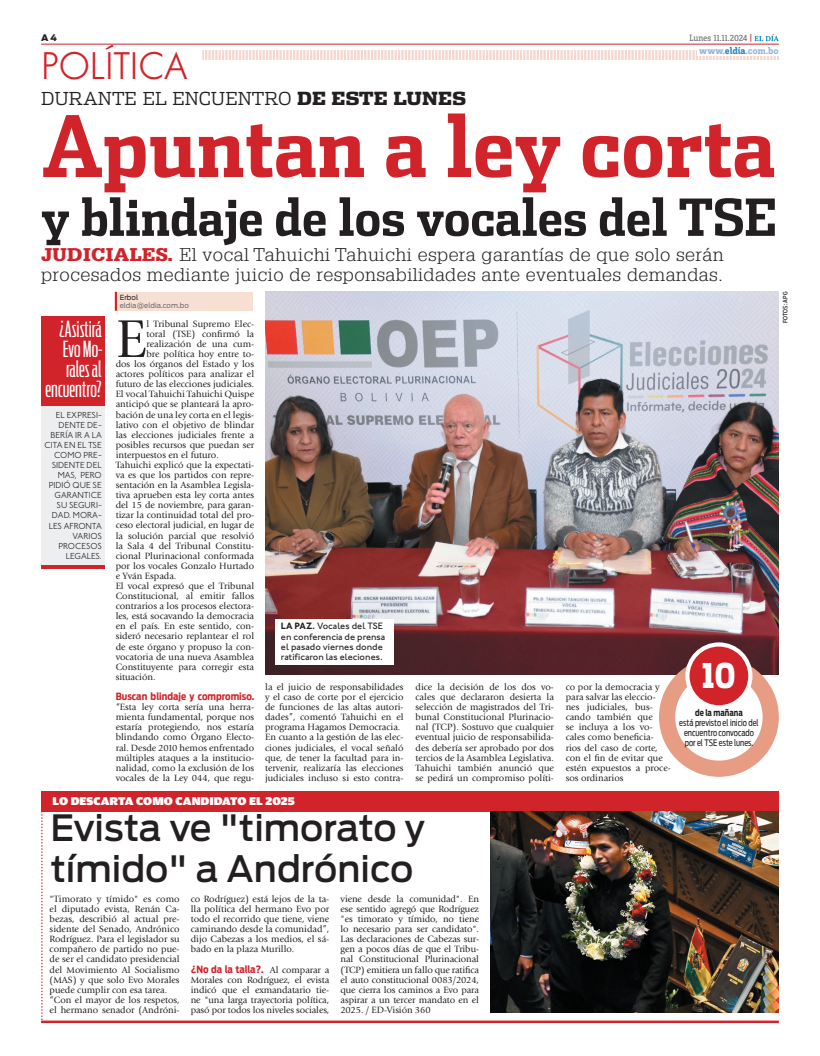
<style>
.page{position:relative;width:820px;height:1056px;background:#fff}
.page>*{position:absolute;margin:0;border:0;box-sizing:border-box;transform-origin:0 0}
.t1{font:700 84px "Dispatch Cond";color:#d1232a}
.t2{font:55.4px "Giovanni";color:#231f20}
.t3{font:700 51px "Dispatch Cond";letter-spacing:-.005em;color:#231f20}
.t4{font:500 36px/40.4px "Antenna";color:#231f20}
.t5{font:35px "Cg Futura Maxi Lt";color:#d1232a}
.t6{font:900 34px "Dispatch";color:#fff;scale:.8 1}
.t7{font:300 22px/20.2px "Antenna Comp";color:#fff;text-align:right;scale:1.23 1}
.t8{font:300 18px/20.2px "Glypha";letter-spacing:.02em;color:#231f20;scale:1.1 1}
.t9{font:300 18px "Dispatch";color:#231f20}
.t10{font:900 12px "Amplitude Wide";color:#fff}
.t11{font:700 10px "Antenna Cond";color:#d1232a}
.t12{font:700 10px "Zine Slab Dis";color:#95b5de}
.t13{font:9.5px/10.1px "Giovanni";color:#231f20;text-align:justify}
.t14{font:500 9.5px/10.1px "Johnston ITC";color:#231f20}
.t15{font:9.5px "Zine Slab Dis";color:#6c6d70}
.t16{font:300 9px/10.1px "Johnston ITC";color:#231f20;text-align:right}
.t17{font:9px/10px "Antenna Cond";color:#231f20;text-align:center;scale:.9 1}
.t18{font:900 9px "Antenna";color:#231f20}
.t19{font:7px/8px "Antenna";color:#6c6d70}
.t20{font:500 6px "Antenna Cond";letter-spacing:.015em;color:#231f20}
.s1{font-weight:900}
.s2{color:#d1232a}
.s3{color:#2783c5}
.s4{font-weight:900;color:#d1232a}
.s5{color:#231f20}
.s6{font-weight:700}
.s7{font-family:"Giovanni";font-weight:400;font-size:9.5px;color:#231f20}
</style>
<div class="page">
<div style="left:41px;top:791px;width:737px;height:20px;background:#d1232a"></div>
<img style="left:490px;top:811px;width:288px;height:201px">
<hr style="left:41px;top:1020px;width:737px;height:3px;background:#d1232a">
<svg style="left:41px;top:811px;width:2px;height:211px"></svg>
<div style="left:115px;top:292px;width:138px;height:19px;background:#f8dfd3"></div>
<svg style="left:115px;top:292px;width:2px;height:19px"></svg>
<img style="left:265px;top:292px;width:513px;height:383px">
<div style="left:658px;top:657px;width:120px;height:120px;background:#e79c84;border-radius:50%"></div>
<div style="left:675px;top:673px;width:87px;height:88px;background:#fff;border-radius:50%"></div>
<div style="left:687px;top:644px;width:63px;height:63px;background:#d1232a;border-radius:50%"></div>
<div style="left:685px;top:642px;width:67px;height:67px;border:4px solid #fff;border-radius:50%"></div>
<div style="left:41px;top:387px;width:64px;height:180px;background:#eceef0"></div>
<div style="left:41px;top:317px;width:64px;height:89px;background:#d1232a"></div>
<hr style="left:41px;top:565px;width:64px;height:4px;background:#d1232a">
<div style="left:275px;top:619px;width:118px;height:46px;background:#fff"></div>
<svg style="left:202px;top:50px;width:576px;height:10px"></svg>
<hr style="left:41px;top:44px;width:737px;height:1px;background:#d1232a">
<div style="left:696px;top:46px;width:82px;height:9px;background:#fff"></div>
<svg style="left:754px;top:34px;width:24px;height:7px"></svg>
<p class="t18" style="left:41px;top:33px;width:17px">A 4</p>
<p class="t5" style="left:41px;top:45px;width:148px">POLÍTICA</p>
<p class="t9" style="left:41px;top:86px;width:426px">DURANTE EL ENCUENTRO <span class="s1">DE ESTE LUNES</span></p>
<p class="t15" style="left:689px;top:34px;width:64px">Lunes 11.11.2024 <span class="s2">|</span></p>
<p class="t12" style="left:699px;top:45px;width:81px">www.<span class="s3">eldía</span>.com.bo</p>
<p class="t1" style="left:41px;top:94px;width:735px">Apuntan a ley corta</p>
<p class="t3" style="left:41px;top:185px;width:737px">y blindaje de los vocales del TSE</p>
<p class="t8" style="left:41px;top:244px;width:622px"><span class="s4">JUDICIALES.</span> El vocal Tahuichi Tahuichi espera garantías de que solo serán procesados mediante juicio de responsabilidades ante eventuales demandas.</p>
<p class="t7" style="left:46px;top:319px;width:48px">¿Asistirá<br>Evo Mo&shy;rales al encuentro?</p>
<p class="t16" style="left:44px;top:409px;width:59px">EL EXPRESI-<br>DENTE DE-<br>BERÍA IR A LA<br>CITA EN EL TSE<br>COMO PRE-<br>SIDENTE DEL<br>MAS, PERO<br>PIDIÓ QUE SE<br>GARANTICE<br>SU SEGURI-<br>DAD. MORA-<br>LES AFRONTA<br>VARIOS<br>PROCESOS<br>LEGALES.</p>
<p class="t19" style="left:120px;top:293px;width:71px"><span class="s5">Erbol </span>eldia@eldia.com.bo</p>
<p class="t2" style="left:116px;top:308px;width:32px">E</p>
<p class="t13" style="left:146px;top:319px;width:109px">l Tribunal Supremo Elec-</p>
<p class="t13" style="left:146px;top:329px;width:109px">toral (TSE) confirmó la</p>
<p class="t13" style="left:146px;top:339px;width:109px">realización de una cum-</p>
<p class="t13" style="left:146px;top:349px;width:109px">bre política hoy entre to-</p>
<p class="t13" style="left:116px;top:359px;width:140px">dos los órganos del Estado y los</p>
<p class="t13" style="left:116px;top:369px;width:140px">actores políticos para analizar el</p>
<p class="t13" style="left:116px;top:379px;width:140px">futuro de las elecciones judiciales.</p>
<p class="t13" style="left:116px;top:389px;width:140px">El vocal Tahuichi Tahuichi Quispe</p>
<p class="t13" style="left:116px;top:399px;width:140px">anticipó que se planteará la apro-</p>
<p class="t13" style="left:116px;top:409px;width:140px">bación de una ley corta en el legis-</p>
<p class="t13" style="left:116px;top:420px;width:140px">lativo con el objetivo de blindar</p>
<p class="t13" style="left:116px;top:430px;width:140px">las elecciones judiciales frente a</p>
<p class="t13" style="left:116px;top:440px;width:140px">posibles recursos que puedan ser</p>
<p class="t13" style="left:116px;top:450px;width:105px">interpuestos en el futuro.</p>
<p class="t13" style="left:116px;top:460px;width:140px">Tahuichi explicó que la expectati-</p>
<p class="t13" style="left:116px;top:470px;width:140px">va es que los partidos con repre-</p>
<p class="t13" style="left:116px;top:480px;width:140px">sentación en la Asamblea Legisla-</p>
<p class="t13" style="left:116px;top:490px;width:140px">tiva aprueben esta ley corta antes</p>
<p class="t13" style="left:116px;top:500px;width:140px">del 15 de noviembre, para garan-</p>
<p class="t13" style="left:116px;top:510px;width:140px">tizar la continuidad total del pro-</p>
<p class="t13" style="left:116px;top:520px;width:140px">ceso electoral judicial, en lugar de</p>
<p class="t13" style="left:116px;top:530px;width:140px">la solución parcial que resolvió</p>
<p class="t13" style="left:116px;top:541px;width:140px">la Sala 4 del Tribunal Constitu-</p>
<p class="t13" style="left:116px;top:551px;width:140px">cional Plurinacional conformada</p>
<p class="t13" style="left:116px;top:561px;width:140px">por los vocales Gonzalo Hurtado</p>
<p class="t13" style="left:116px;top:571px;width:62px">e Yván Espada.</p>
<p class="t13" style="left:116px;top:581px;width:140px">El vocal expresó que el Tribunal</p>
<p class="t13" style="left:116px;top:591px;width:140px">Constitucional, al emitir fallos</p>
<p class="t13" style="left:116px;top:601px;width:140px">contrarios a los procesos electora-</p>
<p class="t13" style="left:116px;top:611px;width:140px">les, está socavando la democracia</p>
<p class="t13" style="left:116px;top:621px;width:140px">en el país. En este sentido, con-</p>
<p class="t13" style="left:116px;top:631px;width:140px">sideró necesario replantear el rol</p>
<p class="t13" style="left:116px;top:641px;width:140px">de este órgano y propuso la con-</p>
<p class="t13" style="left:116px;top:652px;width:140px">vocatoria de una nueva Asamblea</p>
<p class="t13" style="left:116px;top:662px;width:140px">Constituyente para corregir esta</p>
<p class="t13" style="left:116px;top:672px;width:41px">situación.</p>
<p class="t11" style="left:116px;top:690px;width:140px">Buscan blindaje y compromiso.</p>
<p class="t13" style="left:116px;top:702px;width:140px">“Esta ley corta sería una herra&shy;mienta fundamental, porque nos estaría protegiendo, nos estaría blindando como Órgano Electo&shy;ral. Desde 2010 hemos enfrentado múltiples ataques a la institucio&shy;nalidad, como la exclusión de los vocales de la Ley 044, que regu-</p>
<p class="t14" style="left:281px;top:621px;width:106px"><span class="s6">LA PAZ.</span> Vocales del TSE en conferencia de prensa el pasado viernes donde ratificaron las eleciones.</p>
<p class="t13" style="left:415px;top:682px;width:140px">dice la decisión de los dos vo&shy;cales que declararon desierta la selección de magistrados del Tri&shy;bunal Constitucional Plurinacio&shy;nal (TCP). Sostuvo que cualquier eventual juicio de responsabilida&shy;des debería ser aprobado por dos tercios de la Asamblea Legislativa.<br>Tahuichi también anunció que se pedirá un compromiso políti-</p>
<p class="t13" style="left:265px;top:682px;width:140px;text-align:left">la el juicio de responsabilidades y el caso de corte por el ejercicio de funciones de las altas autori&shy;dades”, comentó Tahuichi en el programa Hagamos Democracia.<br>En cuanto a la gestión de las elec&shy;ciones judiciales, el vocal señaló que, de tener la facultad para in&shy;tervenir, realizaría las elecciones judiciales incluso si esto contra-</p>
<p class="t13" style="left:565px;top:682px;width:106px;text-align:left">co por la democracia y para salvar las eleccio&shy;nes judiciales, bus&shy;cando también que<br>se incluya a los vo&shy;cales como beneficia&shy;rios del caso de corte, con el fin de evitar que estén expuestos a proce&shy;sos ordinarios</p>
<p class="t10" style="left:52px;top:794px;width:244px">LO DESCARTA COMO CANDIDATO EL 2025</p>
<p class="t4" style="left:50px;top:808px;width:376px">Evista ve "timorato y tímido" a Andrónico</p>
<p class="t13" style="left:50px;top:894px;width:131px;text-align:left">"Timorato y tímido" es como el diputado evista, Renán Ca&shy;bezas, describió al actual pre&shy;sidente del Senado, Andrónico<br>Rodríguez. Para el legislador su compañero de partido no pue&shy;de ser el candidato presidencial del Movimiento Al Socialismo (MAS) y que solo Evo Morales puede cumplir con esa tarea. “Con el mayor de los respetos, el hermano senador (Andróni-</p>
<p class="t13" style="left:191px;top:894px;width:140px">co Rodríguez) está lejos de la ta&shy;lla política del hermano Evo por todo el recorrido que tiene, viene caminando desde la comunidad”, dijo Cabezas a los medios, el sá&shy;bado en la plaza Murillo.</p>
<p class="t11" style="left:191px;top:963px;width:140px">¿No da la talla?. <span class="s7">Al comparar a</span></p>
<p class="t13" style="left:191px;top:975px;width:140px">Morales con Rodríguez, el evista indicó que el exmandatario tie&shy;ne "una larga trayectoria política, pasó por todos los niveles sociales,</p>
<p class="t13" style="left:340px;top:894px;width:140px">viene desde la comunidad". En ese sentido agregó que Rodríguez "es timorato y tímido, no tiene lo necesario para ser candidato".<br>Las declaraciones de Cabezas sur&shy;gen a pocos días de que el Tribu&shy;nal Constitucional Plurinacional (TCP) emitiera un fallo que ratifica el auto constitucional 0083/2024, que cierra los caminos a Evo para aspirar a un tercer mandato en el 2025. / ED-Visión 360</p>
<p class="t6" style="left:701px;top:651px;width:43px">10</p>
<p class="t17" style="left:679px;top:707px;width:90px"><span class="s6">de la mañana<br></span>está previsto el inicio del encuentro convocado por el TSE este lunes.</p>
<p class="t20" style="left:781px;top:323px;width:33px;rotate:-90deg">FOTOs: apg</p>
</div>
